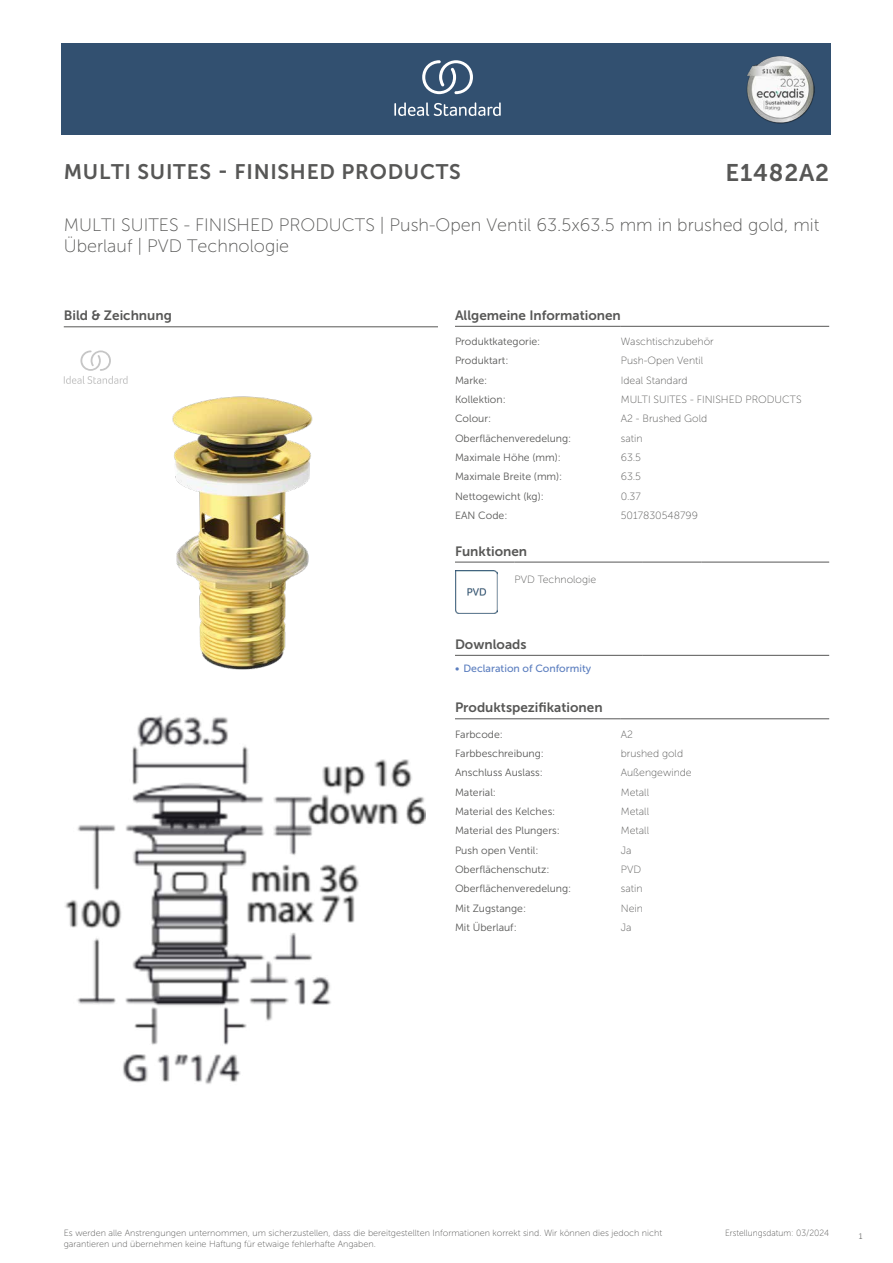
<style>
.page{position:relative;width:893px;height:1263px;background:#fff}
.page>*{position:absolute;margin:0;border:0;box-sizing:border-box;transform-origin:0 0}
.t1{font:24px "Museo Sans 700";letter-spacing:.035em;color:#575756}
.t2{font:21px "Museo Sans 700";letter-spacing:.035em;color:#575756}
.t3{font:18px/21.6px "Museo Sans 100";color:#575756}
.t4{font:13.5px "Museo Sans 700";color:#575756}
.t5{font:10.5px "Museo Sans 300";color:#575756}
.t6{font:10.5px "Museo Sans 100";color:#575756}
.t7{font:10.5px "Museo Sans 500";color:#5b7ebf}
.t8{font:9px/10.8px "Museo Sans 100";color:#575756}
.t9{font:9px "Museo Sans 100";color:#575756;scale:.95 1}
.t10{font:300 9px "Calibri";color:#575756;scale:.95 1}
</style>
<div class="page">
<div style="left:62px;top:43px;width:769px;height:91px;background:#325070"></div>
<hr style="left:455px;top:326px;width:166px;height:1px;background:#575756">
<hr style="left:621px;top:326px;width:208px;height:1px;background:#575756">
<hr style="left:455px;top:562px;width:59px;height:1px;background:#575756">
<hr style="left:514px;top:562px;width:128px;height:1px;background:#575756">
<hr style="left:642px;top:562px;width:60px;height:1px;background:#575756">
<hr style="left:702px;top:562px;width:127px;height:1px;background:#575756">
<img style="left:455px;top:571px;width:42px;height:42px">
<hr style="left:455px;top:655px;width:187px;height:1px;background:#575756">
<hr style="left:642px;top:655px;width:187px;height:1px;background:#575756">
<hr style="left:455px;top:718px;width:166px;height:1px;background:#575756">
<hr style="left:621px;top:718px;width:208px;height:1px;background:#575756">
<img style="left:64px;top:715px;width:361px;height:369px">
<hr style="left:64px;top:327px;width:374px;height:1px;background:#575756">
<svg style="left:64px;top:350px;width:64px;height:34px"></svg>
<img style="left:172px;top:396px;width:141px;height:274px">
<svg style="left:394px;top:102px;width:107px;height:14px"></svg>
<svg style="left:422px;top:60px;width:51px;height:34px"></svg>
<img style="left:746px;top:56px;width:68px;height:67px">
<h2 class="t2" style="left:64px;top:160px;width:399px">MULTI SUITES - FINISHED PRODUCTS</h2>
<h1 class="t1" style="left:725px;top:160px;width:105px">E1482A2</h1>
<h3 class="t3" style="left:64px;top:214px;width:757px">MULTI SUITES - FINISHED PRODUCTS | Push-Open Ventil 63.5x63.5 mm in brushed gold, mit<br>Überlauf | PVD Technologie</h3>
<p class="t4" style="left:64px;top:308px;width:110px">Bild &amp; Zeichnung</p>
<p class="t4" style="left:455px;top:308px;width:167px">Allgemeine Informationen</p>
<p class="t5" style="left:455px;top:336px;width:87px">Produktkategorie:</p>
<p class="t6" style="left:621px;top:336px;width:94px">Waschtischzubehör</p>
<p class="t5" style="left:455px;top:355px;width:55px">Produktart:</p>
<p class="t6" style="left:621px;top:355px;width:84px">Push-Open Ventil</p>
<p class="t5" style="left:455px;top:374px;width:34px">Marke:</p>
<p class="t6" style="left:621px;top:374px;width:68px">Ideal Standard</p>
<p class="t5" style="left:455px;top:394px;width:52px">Kollektion:</p>
<p class="t6" style="left:621px;top:394px;width:182px">MULTI SUITES - FINISHED PRODUCTS</p>
<p class="t5" style="left:455px;top:413px;width:38px">Colour:</p>
<p class="t6" style="left:621px;top:413px;width:88px">A2 - Brushed Gold</p>
<p class="t5" style="left:455px;top:432px;width:118px">Oberflächenveredelung:</p>
<p class="t6" style="left:621px;top:433px;width:23px">satin</p>
<p class="t5" style="left:455px;top:452px;width:107px">Maximale Höhe (mm):</p>
<p class="t6" style="left:621px;top:452px;width:22px">63.5</p>
<p class="t5" style="left:455px;top:471px;width:109px">Maximale Breite (mm):</p>
<p class="t6" style="left:621px;top:471px;width:22px">63.5</p>
<p class="t5" style="left:455px;top:491px;width:90px">Nettogewicht (kg):</p>
<p class="t6" style="left:621px;top:491px;width:21px">0.37</p>
<p class="t5" style="left:455px;top:510px;width:54px">EAN Code:</p>
<p class="t6" style="left:621px;top:510px;width:79px">5017830548799</p>
<p class="t4" style="left:455px;top:543px;width:74px">Funktionen</p>
<p class="t6" style="left:514px;top:574px;width:83px">PVD Technologie</p>
<p class="t4" style="left:455px;top:637px;width:73px">Downloads</p>
<p class="t7" style="left:455px;top:662px;width:138px">• Declaration of Conformity</p>
<p class="t4" style="left:455px;top:700px;width:149px">Produktspezifikationen</p>
<p class="t5" style="left:455px;top:728px;width:49px">Farbcode:</p>
<p class="t6" style="left:621px;top:728px;width:14px">A2</p>
<p class="t5" style="left:455px;top:747px;width:90px">Farbbeschreibung:</p>
<p class="t6" style="left:621px;top:748px;width:64px">brushed gold</p>
<p class="t5" style="left:455px;top:767px;width:89px">Anschluss Auslass:</p>
<p class="t6" style="left:621px;top:767px;width:72px">Außengewinde</p>
<p class="t5" style="left:455px;top:786px;width:43px">Material:</p>
<p class="t6" style="left:621px;top:786px;width:30px">Metall</p>
<p class="t5" style="left:455px;top:806px;width:102px">Material des Kelches:</p>
<p class="t6" style="left:621px;top:806px;width:30px">Metall</p>
<p class="t5" style="left:455px;top:825px;width:106px">Material des Plungers:</p>
<p class="t6" style="left:621px;top:825px;width:30px">Metall</p>
<p class="t5" style="left:455px;top:844px;width:85px">Push open Ventil:</p>
<p class="t6" style="left:621px;top:844px;width:12px">Ja</p>
<p class="t5" style="left:455px;top:864px;width:96px">Oberflächenschutz:</p>
<p class="t6" style="left:621px;top:864px;width:22px">PVD</p>
<p class="t5" style="left:455px;top:883px;width:118px">Oberflächenveredelung:</p>
<p class="t6" style="left:621px;top:883px;width:23px">satin</p>
<p class="t5" style="left:455px;top:902px;width:73px">Mit Zugstange:</p>
<p class="t6" style="left:621px;top:902px;width:24px">Nein</p>
<p class="t5" style="left:455px;top:922px;width:63px">Mit Überlauf:</p>
<p class="t6" style="left:621px;top:922px;width:12px">Ja</p>
<p class="t8" style="left:64px;top:1227px;width:600px">Es werden alle Anstrengungen unternommen, um sicherzustellen, dass die bereitgestellten Informationen korrekt sind. Wir können dies jedoch nicht garantieren und übernehmen keine Haftung für etwaige fehlerhafte Angaben.</p>
<p class="t9" style="left:725px;top:1228px;width:111px">Erstellungsdatum: 03/2024</p>
<p class="t10" style="left:858px;top:1230px;width:6px">1</p>
</div>
